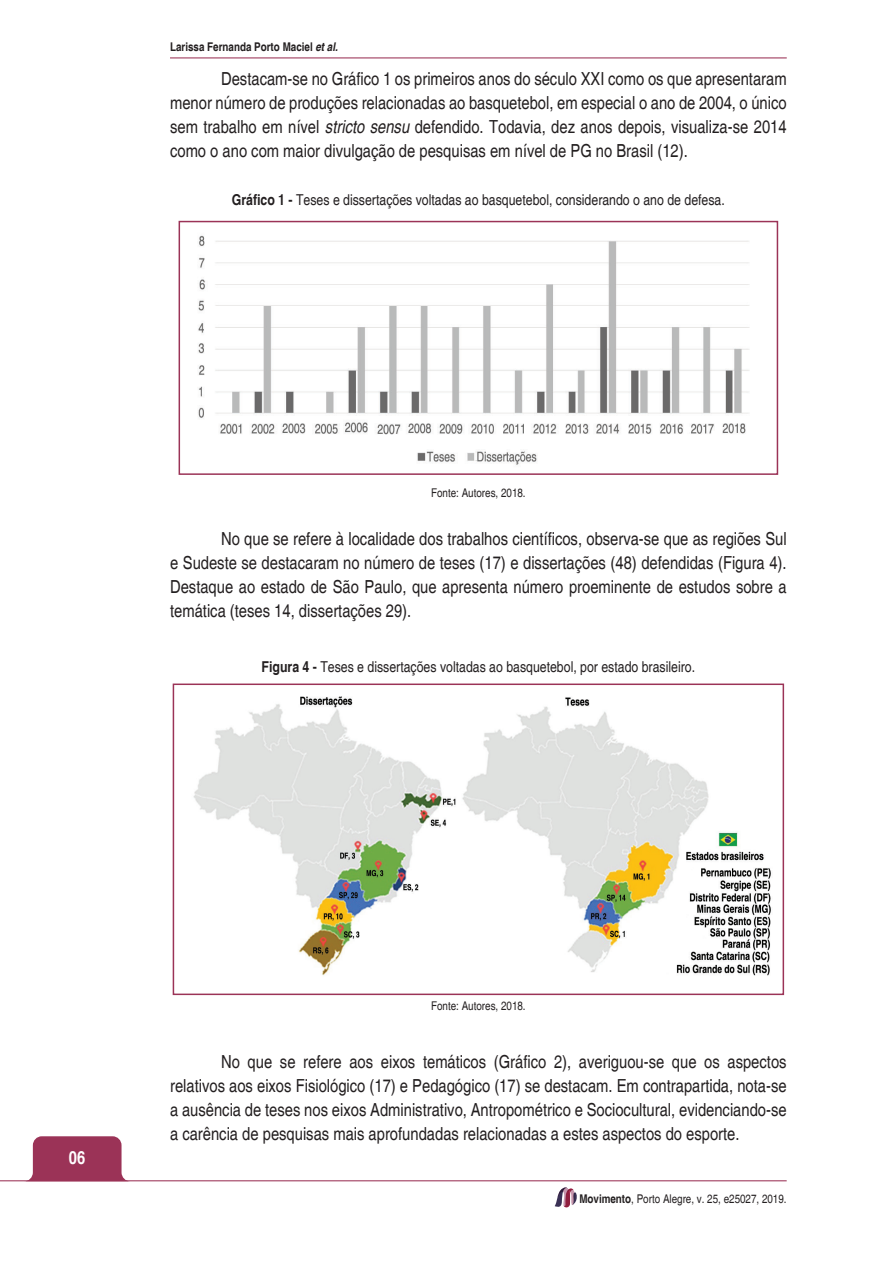
<style>
.page{position:relative;width:893px;height:1263px;background:#fff}
.page>*{position:absolute;margin:0;border:0;box-sizing:border-box;transform-origin:0 0}
.t1{font:condensed 18px/24px "Helvetica";color:#231f20;text-align:justify}
.t2{font:700 condensed 18px "Helvetica";color:#fff}
.t3{font:condensed 15px "Helvetica";color:#231f20}
.t4{font:condensed 12px "Helvetica";color:#231f20}
.t5{font:700 condensed 12px "Helvetica";color:#231f20}
.s1{font-style:italic}
.s2{font-weight:700}
</style>
<div class="page">
<hr style="left:170px;top:57px;width:617px;height:1px;background:#9b3357">
<svg style="left:29px;top:1136px;width:97px;height:44px;background:#a44667"></svg>
<hr style="left:0;top:1180px;width:787px;height:1px;background:#9b3357">
<svg style="left:555px;top:1187px;width:22px;height:20px"></svg>
<img style="left:198px;top:235px;width:552px;height:230px">
<div style="left:179px;top:221px;width:599px;height:254px;border:2px solid #9b3357"></div>
<img style="left:193px;top:696px;width:578px;height:280px">
<div style="left:173px;top:683px;width:611px;height:312px;border:2px solid #9b3357"></div>
<p class="t5" style="left:170px;top:39px;width:169px">Larissa Fernanda Porto Maciel <span class="s1">et al.</span></p>
<p class="t1" style="left:170px;top:67px;width:618px;text-indent:51px">Destacam-se no Gráfico 1 os primeiros anos do século XXI como os que apresentaram menor número de produções relacionadas ao basquetebol, em especial o ano de 2004, o único sem trabalho em nível <span class="s1">stricto sensu</span> defendido. Todavia, dez anos depois, visualiza-se 2014 como o ano com maior divulgação de pesquisas em nível de PG no Brasil (12).</p>
<p class="t3" style="left:232px;top:191px;width:495px"><span class="s2">Gráfico 1 -</span> Teses e dissertações voltadas ao basquetebol, considerando o ano de defesa.</p>
<p class="t4" style="left:431px;top:486px;width:96px">Fonte: Autores, 2018.</p>
<p class="t1" style="left:170px;top:527px;width:618px;text-indent:51px">No que se refere à localidade dos trabalhos científicos, observa-se que as regiões Sul e Sudeste se destacaram no número de teses (17) e dissertações (48) defendidas (Figura 4).<br>Destaque ao estado de São Paulo, que apresenta número proeminente de estudos sobre a temática (teses 14, dissertações 29).</p>
<p class="t3" style="left:262px;top:658px;width:435px"><span class="s2">Figura 4 -</span> Teses e dissertações voltadas ao basquetebol, por estado brasileiro.</p>
<p class="t2" style="left:69px;top:1147px;width:18px">06</p>
<p class="t4" style="left:431px;top:999px;width:96px">Fonte: Autores, 2018.</p>
<p class="t1" style="left:170px;top:1050px;width:618px;text-indent:51px">No que se refere aos eixos temáticos (Gráfico 2), averiguou-se que os aspectos relativos aos eixos Fisiológico (17) e Pedagógico (17) se destacam. Em contrapartida, nota-se a ausência de teses nos eixos Administrativo, Antropométrico e Sociocultural, evidenciando-se a carência de pesquisas mais aprofundadas relacionadas a estes aspectos do esporte.</p>
<p class="t4" style="left:579px;top:1192px;width:209px"><span class="s2">Movimento</span>, Porto Alegre, v. 25, e25027, 2019.</p>
</div>
